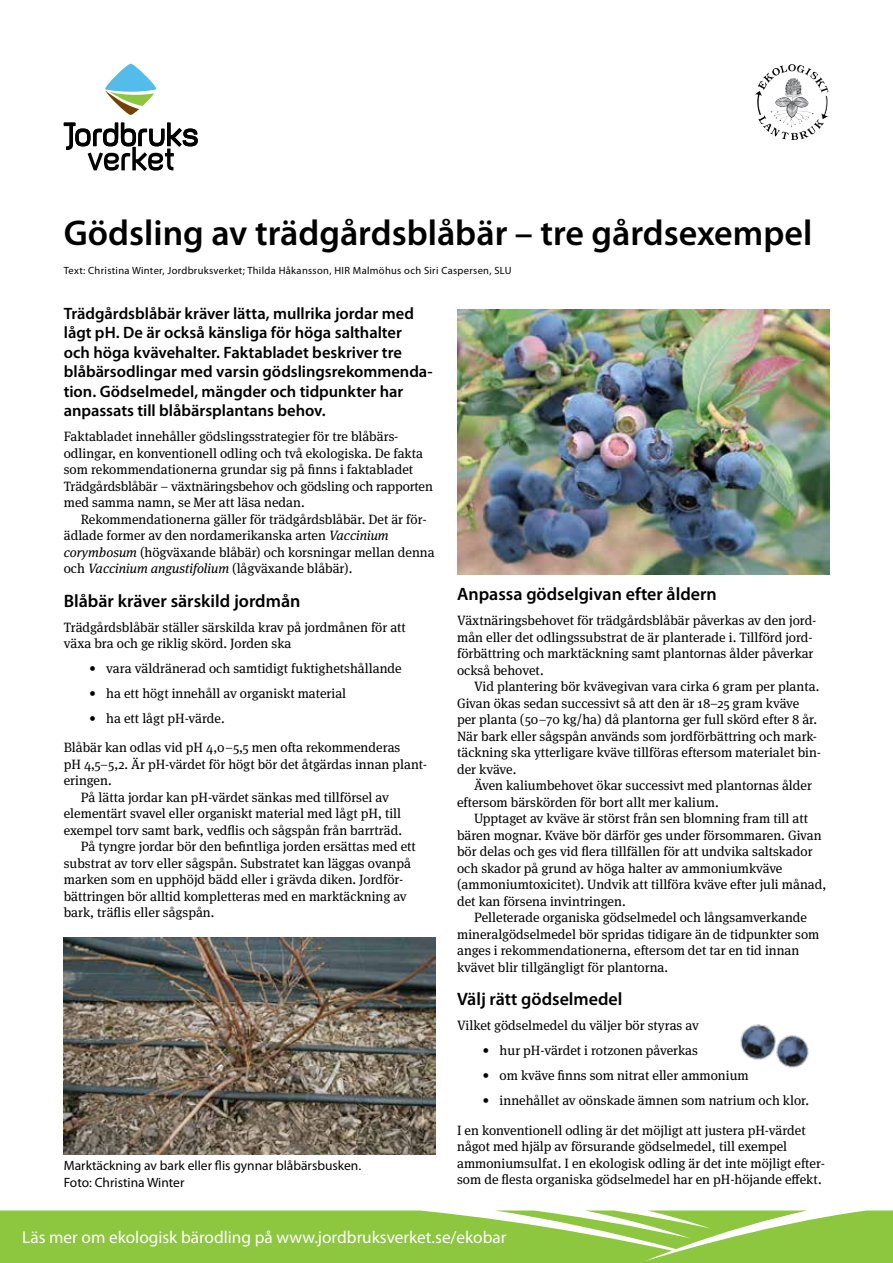
<style>
.page{position:relative;width:893px;height:1263px;background:#fff}
.page>*{position:absolute;margin:0;border:0;box-sizing:border-box;transform-origin:0 0}
.t1{font:600 36px "Myriad Pro";color:#000}
.t2{font:600 18px "Myriad Pro";color:#000}
.t3{font:17.25px "Myriad Pro";color:#fff}
.t4{font:600 16.5px/19.5px "Myriad Pro";color:#000}
.t5{font:13.5px/16.5px "Meta Serif OT";color:#000}
.t6{font:13.5px/16.5px "Myriad Pro";color:#000}
.t7{font:10.5px "Myriad Pro";letter-spacing:.03em;color:#000}
.s1{font-style:italic}
</style>
<div class="page">
<svg style="left:64px;top:123px;width:134px;height:48px"></svg>
<svg style="left:105px;top:64px;width:51px;height:51px"></svg>
<svg style="left:788px;top:64px;width:12px;height:8px"></svg>
<div style="left:0;top:1210px;width:893px;height:53px;background:#8dc63f"></div>
<svg style="left:495px;top:1210px;width:312px;height:39px"></svg>
<img style="left:457px;top:309px;width:372px;height:265px">
<img style="left:784px;top:1035px;width:25px;height:33px">
<img style="left:740px;top:1024px;width:44px;height:41px">
<img style="left:64px;top:938px;width:372px;height:216px">
<h1 class="t1" style="left:64px;top:210px;width:750px">Gödsling av trädgårdsblåbär – tre gårdsexempel</h1>
<p class="t7" style="left:64px;top:264px;width:449px">Text: Christina Winter, Jordbruksverket; Thilda Håkansson, HIR Malmöhus och Siri Caspersen, SLU</p>
<p class="t4" style="left:64px;top:303px;width:370px">Trädgårdsblåbär kräver lätta, mullrika jordar med lågt pH. De är också känsliga för höga salthalter<br>och höga kvävehalter. Faktabladet beskriver tre blåbärsodlingar med varsin gödslingsrekommenda&shy;tion. Gödselmedel, mängder och tidpunkter har anpassats till blåbärsplantans behov.</p>
<p class="t5" style="left:64px;top:428px;width:371px">Faktabladet innehåller gödslingsstrategier för tre blåbärs&shy;odlingar, en konventionell odling och två ekologiska. De fakta som rekommendationerna grundar sig på finns i faktabladet Trädgårdsblåbär – växtnäringsbehov och gödsling och rapporten med samma namn, se Mer att läsa nedan.</p>
<p class="t5" style="left:64px;top:511px;width:372px;text-indent:17px">Rekommendationerna gäller för trädgårdsblåbär. Det är för&shy;ädlade former av den nordamerikanska arten <span class="s1">Vaccinium corymbosum</span> (högväxande blåbär) och korsningar mellan denna och <span class="s1">Vaccinium angustifolium</span> (lågväxande blåbär).</p>
<h2 class="t2" style="left:64px;top:589px;width:238px">Blåbär kräver särskild jordmån</h2>
<p class="t5" style="left:64px;top:619px;width:344px">Trädgårdsblåbär ställer särskilda krav på jordmånen för att växa bra och ge riklig skörd. Jorden ska</p>
<p class="t5" style="left:89px;top:660px;width:314px">• vara väldränerad och samtidigt fuktighetshållande</p>
<p class="t5" style="left:89px;top:685px;width:258px">• ha ett högt innehåll av organiskt material</p>
<p class="t5" style="left:64px;top:704px;width:338px;line-height:29.2px;text-indent:26px">• ha ett lågt pH-värde.<br>Blåbär kan odlas vid pH 4,0–5,5 men ofta rekommenderas</p>
<p class="t5" style="left:64px;top:756px;width:365px">pH 4,5–5,2. Är pH-värdet för högt bör det åtgärdas innan plant-</p>
<p class="t5" style="left:64px;top:773px;width:49px">eringen.</p>
<p class="t5" style="left:81px;top:789px;width:310px">På lätta jordar kan pH-värdet sänkas med tillförsel av</p>
<p class="t5" style="left:64px;top:806px;width:339px">elementärt svavel eller organiskt material med lågt pH, till</p>
<p class="t5" style="left:64px;top:822px;width:340px">exempel torv samt bark, vedflis och sågspån från barrträd.</p>
<p class="t5" style="left:81px;top:839px;width:337px">På tyngre jordar bör den befintliga jorden ersättas med ett</p>
<p class="t5" style="left:64px;top:855px;width:349px">substrat av torv eller sågspån. Substratet kan läggas ovanpå</p>
<p class="t5" style="left:64px;top:872px;width:341px">marken som en upphöjd bädd eller i grävda diken. Jordför-</p>
<p class="t5" style="left:64px;top:888px;width:344px">bättringen bör alltid kompletteras med en marktäckning av</p>
<p class="t5" style="left:64px;top:905px;width:152px">bark, träflis eller sågspån.</p>
<p class="t6" style="left:64px;top:1157px;width:299px">Marktäckning av bark eller flis gynnar blåbärsbusken.<br>Foto: Christina Winter</p>
<h2 class="t2" style="left:457px;top:583px;width:261px">Anpassa gödselgivan efter åldern</h2>
<p class="t5" style="left:457px;top:613px;width:361px">Växtnäringsbehovet för trädgårdsblåbär påverkas av den jord&shy;mån eller det odlingssubstrat de är planterade i. Tillförd jord&shy;förbättring och marktäckning samt plantornas ålder påverkar också behovet.</p>
<p class="t5" style="left:457px;top:679px;width:365px;text-indent:17px">Vid plantering bör kvävegivan vara cirka 6 gram per planta.<br>Givan ökas sedan successivt så att den är 18–25 gram kväve per planta (50–70 kg/ha) då plantorna ger full skörd efter 8 år.<br>När bark eller sågspån används som jordförbättring och mark&shy;täckning ska ytterligare kväve tillföras eftersom materialet bin&shy;der kväve.</p>
<p class="t5" style="left:457px;top:778px;width:356px;text-indent:17px">Även kaliumbehovet ökar successivt med plantornas ålder eftersom bärskörden för bort allt mer kalium.</p>
<p class="t5" style="left:457px;top:811px;width:371px;text-indent:17px">Upptaget av kväve är störst från sen blomning fram till att bären mognar. Kväve bör därför ges under försommaren. Givan bör delas och ges vid flera tillfällen för att undvika saltskador och skador på grund av höga halter av ammoniumkväve (ammoniumtoxicitet). Undvik att tillföra kväve efter juli månad, det kan försena invintringen.</p>
<p class="t5" style="left:457px;top:910px;width:364px;text-indent:17px">Pelleterade organiska gödselmedel och långsamverkande mineralgödselmedel bör spridas tidigare än de tidpunkter som anges i rekommendationerna, eftersom det tar en tid innan kvävet blir tillgängligt för plantorna.</p>
<h2 class="t2" style="left:457px;top:988px;width:167px">Välj rätt gödselmedel</h2>
<p class="t5" style="left:457px;top:1018px;width:243px">Vilket gödselmedel du väljer bör styras av</p>
<p class="t5" style="left:483px;top:1043px;width:217px">• hur pH-värdet i rotzonen påverkas</p>
<p class="t5" style="left:483px;top:1068px;width:268px">• om kväve finns som nitrat eller ammonium</p>
<p class="t5" style="left:457px;top:1086px;width:353px;line-height:29.2px;text-align:right">• innehållet av oönskade ämnen som natrium och klor.<br>I en konventionell odling är det möjligt att justera pH-värdet</p>
<p class="t5" style="left:457px;top:1138px;width:369px">något med hjälp av försurande gödselmedel, till exempel ammoniumsulfat. I en ekologisk odling är det inte möjligt efter&shy;som de flesta organiska gödselmedel har en pH-höjande effekt.</p>
<p class="t3" style="left:22px;top:1226px;width:486px">Läs mer om ekologisk bärodling på www.jordbruksverket.se/ekobar</p>
</div>
